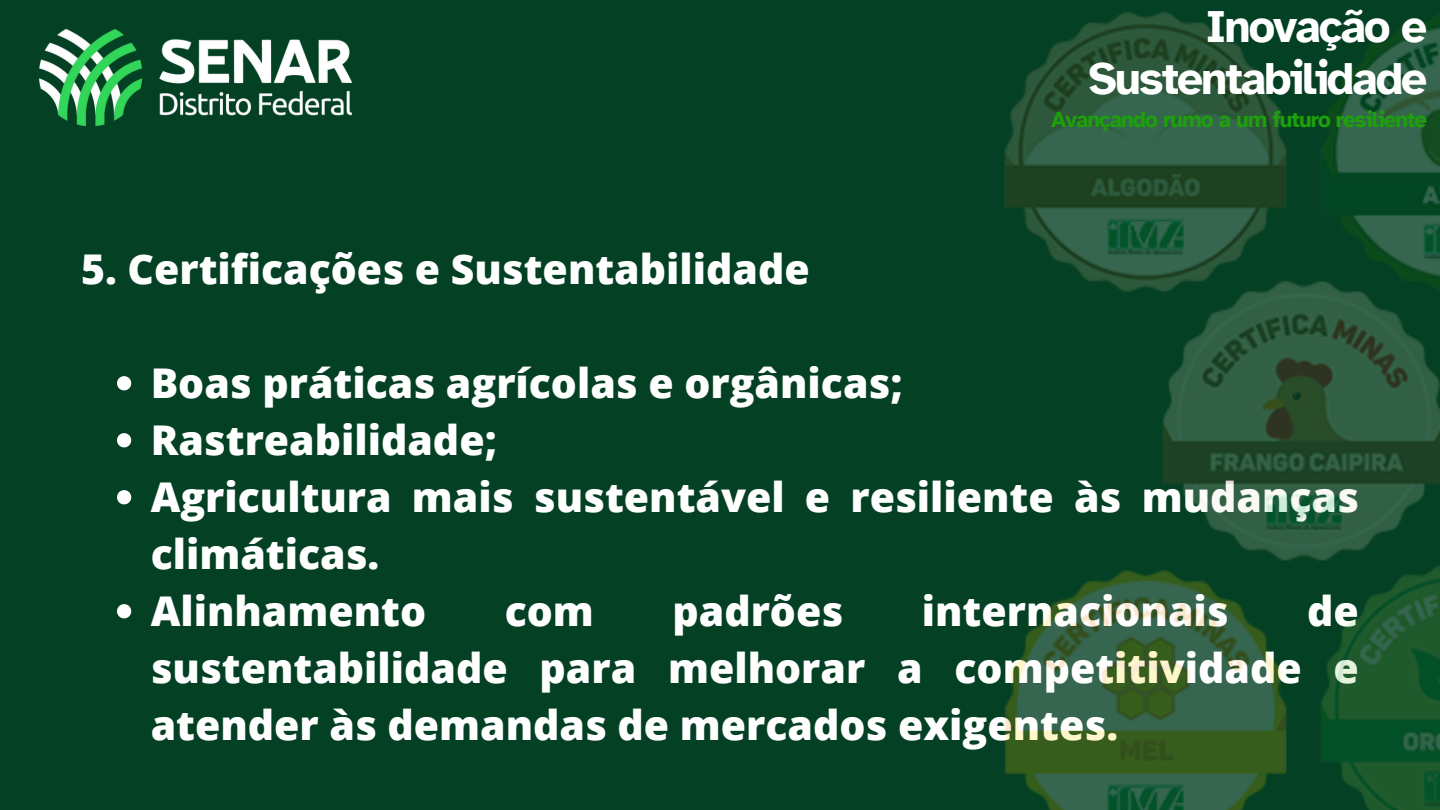
<style>
.page{position:relative;width:1440px;height:810px;background:#044023}
.page>*{position:absolute;margin:0;border:0;box-sizing:border-box;transform-origin:0 0}
.t1{font:700 46px/51.8px "Atkinson Hyperlegible";letter-spacing:-.045em;color:#fff;text-align:right}
.t2{font:800 41px/57px "Open Sans";color:#fff}
.t3{font:700 22.2px "Atkinson Hyperlegible";letter-spacing:-.045em;color:#1e9f0c}
</style>
<div class="page">
<img style="left:38px;top:29px;width:315px;height:98px">
<svg style="left:117px;top:376px;width:14px;height:14px"></svg>
<svg style="left:117px;top:433px;width:14px;height:14px"></svg>
<svg style="left:117px;top:490px;width:14px;height:14px"></svg>
<svg style="left:117px;top:604px;width:14px;height:14px"></svg>
<img style="left:1005px;top:12px;width:435px;height:798px">
<p class="t2" style="left:81px;top:239px;width:730px">5. Certificações e Sustentabilidade</p>
<p class="t1" style="left:1088px;top:1px;width:340px">Inovação e<br>Sustentabilidade</p>
<p class="t3" style="left:1051px;top:106px;width:378px">Avançando rumo a um futuro resiliente</p>
<p class="t2" style="left:151px;top:353px;width:753px">Boas práticas agrícolas e orgânicas;</p>
<p class="t2" style="left:151px;top:410px;width:348px">Rastreabilidade;</p>
<h2 class="t2" style="left:151px;top:467px;width:1210px">Agricultura mais sustentável e resiliente às mudanças climáticas.</h2>
<p class="t2" style="left:151px;top:581px;width:277px">Alinhamento</p>
<p class="t2" style="left:505px;top:581px;width:91px">com</p>
<p class="t2" style="left:673px;top:581px;width:172px">padrões</p>
<p class="t2" style="left:922px;top:581px;width:308px">internacionais</p>
<p class="t2" style="left:151px;top:581px;width:1210px;text-align:justify;text-indent:1157px">de sustentabilidade para melhorar a competitividade e atender às demandas de mercados exigentes.</p>
</div>
